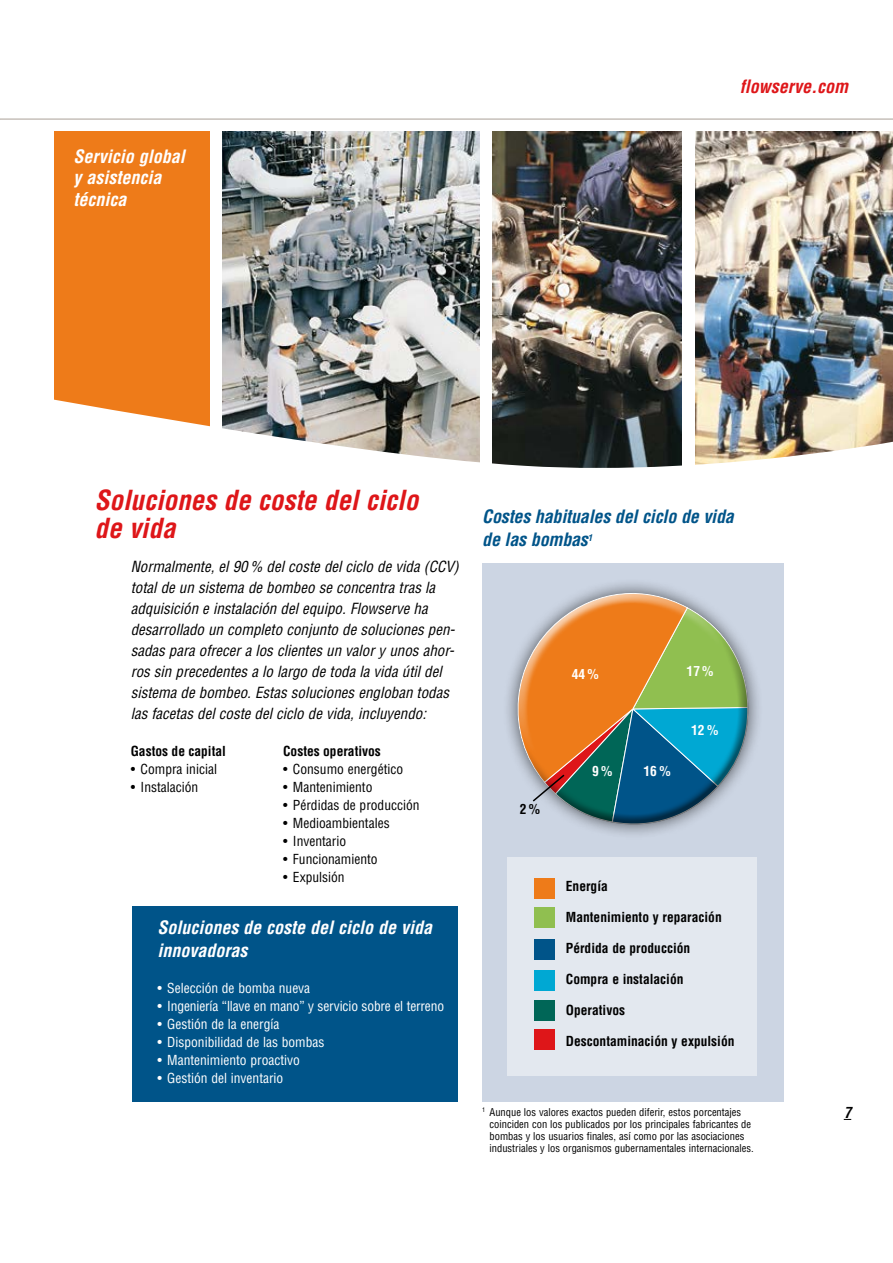
<style>
.page{position:relative;width:893px;height:1263px;background:#fff}
.page>*{position:absolute;margin:0;border:0;box-sizing:border-box;transform-origin:0 0}
.t1{font:italic 700 condensed 27px/28.5px "Helvetica LT Std";color:#de1619}
.t2{font:italic 700 condensed 18px/21.6px "Helvetica LT Std";color:#fff}
.t3{font:italic 700 condensed 18px/22.5px "Helvetica LT Std";letter-spacing:-.01em;color:#005489}
.t4{font:italic 700 condensed 18px "Helvetica LT Std";color:#de1619}
.t5{font:italic condensed 15px/21px "Helvetica LT Std";color:#000}
.t6{font:italic 700 condensed 15px "Helvetica LT Std";color:#000}
.t7{font:condensed 13.5px "Helvetica LT Std";color:#fff}
.t8{font:700 condensed 13.5px "Helvetica LT Std";color:#000}
.t9{font:condensed 13.5px "Helvetica LT Std";color:#000}
.t10{font:700 condensed 13.5px "Helvetica LT Std";color:#fff}
.t11{font:condensed 10.5px/12px "Helvetica LT Std";color:#000}
</style>
<div class="page">
<hr style="left:0;top:119px;width:893px;height:1px;background:#aaa097">
<img style="left:223px;top:132px;width:256px;height:256px">
<img style="left:695px;top:132px;width:198px;height:256px">
<img style="left:493px;top:132px;width:189px;height:256px">
<div style="left:54px;top:132px;width:155px;height:326px;background:#ee7b19"></div>
<img style="left:54px;top:388px;width:839px;height:80px">
<div style="left:482px;top:563px;width:302px;height:538px;background:#ccd5e3"></div>
<div style="left:508px;top:857px;width:249px;height:219px;background:#e3e8ef"></div>
<div style="left:535px;top:878px;width:20px;height:21px;background:#ee7b19"></div>
<div style="left:535px;top:907px;width:20px;height:21px;background:#90bf50"></div>
<div style="left:535px;top:939px;width:20px;height:20px;background:#005489"></div>
<div style="left:535px;top:970px;width:20px;height:21px;background:#00a8d3"></div>
<div style="left:535px;top:1000px;width:20px;height:21px;background:#006657"></div>
<div style="left:535px;top:1029px;width:20px;height:21px;background:#de1619"></div>
<div style="left:521px;top:630px;width:238px;height:201px;background:#000;opacity:.5"></div>
<svg style="left:507px;top:585px;width:241px;height:244px"></svg>
<div style="left:132px;top:906px;width:326px;height:195px;background:#005489"></div>
<p class="t2" style="left:74px;top:146px;width:113px">Servicio global y asistencia técnica</p>
<p class="t4" style="left:740px;top:75px;width:110px">flowserve.com</p>
<h1 class="t1" style="left:95px;top:486px;width:325px">Soluciones de coste del ciclo de vida</h1>
<p class="t5" style="left:131px;top:556px;width:330px">Normalmente, el 90 % del coste del ciclo de vida (CCV) total de un sistema de bombeo se concentra tras la adquisición e instalación del equipo. Flowserve ha desarrollado un completo conjunto de soluciones pen&shy;sadas para ofrecer a los clientes un valor y unos ahor&shy;ros sin precedentes a lo largo de toda la vida útil del sistema de bombeo. Estas soluciones engloban todas las facetas del coste del ciclo de vida, incluyendo:</p>
<p class="t8" style="left:131px;top:742px;width:97px">Gastos de capital</p>
<p class="t9" style="left:131px;top:760px;width:88px">• Compra inicial</p>
<p class="t9" style="left:131px;top:778px;width:69px">• Instalación</p>
<p class="t8" style="left:283px;top:742px;width:99px">Costes operativos</p>
<p class="t9" style="left:283px;top:760px;width:122px">• Consumo energético</p>
<p class="t9" style="left:283px;top:778px;width:91px">• Mantenimiento</p>
<p class="t9" style="left:283px;top:796px;width:138px">• Pérdidas de producción</p>
<p class="t9" style="left:283px;top:814px;width:108px">• Medioambientales</p>
<p class="t9" style="left:283px;top:832px;width:65px">• Inventario</p>
<p class="t9" style="left:283px;top:850px;width:96px">• Funcionamiento</p>
<p class="t9" style="left:283px;top:868px;width:63px">• Expulsión</p>
<p class="t2" style="left:157px;top:916px;width:276px;line-height:22.5px">Soluciones de coste del ciclo de vida innovadoras</p>
<p class="t7" style="left:157px;top:979px;width:154px">• Selección de bomba nueva</p>
<p class="t7" style="left:157px;top:997px;width:288px">• Ingeniería “llave en mano” y servicio sobre el terreno</p>
<p class="t7" style="left:157px;top:1015px;width:124px">• Gestión de la energía</p>
<p class="t7" style="left:157px;top:1033px;width:169px">• Disponibilidad de las bombas</p>
<p class="t7" style="left:157px;top:1051px;width:144px">• Mantenimiento proactivo</p>
<p class="t7" style="left:157px;top:1069px;width:128px">• Gestión del inventario</p>
<p class="t3" style="left:482px;top:506px;width:253px">Costes habituales del ciclo de vida de las bombas<sup>1</sup></p>
<p class="t10" style="left:572px;top:665px;width:29px">44%</p>
<p class="t10" style="left:687px;top:663px;width:28px">17%</p>
<p class="t8" style="left:520px;top:800px;width:22px">2%</p>
<p class="t10" style="left:592px;top:762px;width:22px">9%</p>
<p class="t10" style="left:643px;top:763px;width:29px">16%</p>
<p class="t10" style="left:691px;top:722px;width:29px">12%</p>
<p class="t8" style="left:566px;top:877px;width:43px">Energía</p>
<p class="t8" style="left:566px;top:908px;width:157px">Mantenimiento y reparación</p>
<p class="t8" style="left:566px;top:939px;width:126px">Pérdida de producción</p>
<p class="t8" style="left:566px;top:970px;width:119px">Compra e instalación</p>
<p class="t8" style="left:566px;top:1001px;width:61px">Operativos</p>
<p class="t8" style="left:566px;top:1032px;width:170px">Descontaminación y expulsión</p>
<p class="t11" style="left:490px;top:1106px;width:266px;text-indent:-8px"><sup>1</sup> Aunque los valores exactos pueden diferir, estos porcentajes coinciden con los publicados por los principales fabricantes de bombas y los usuarios finales, así como por las asociaciones industriales y los organismos gubernamentales internacionales.</p>
<p class="t6" style="left:844px;top:1103px;width:9px">7</p>
</div>
